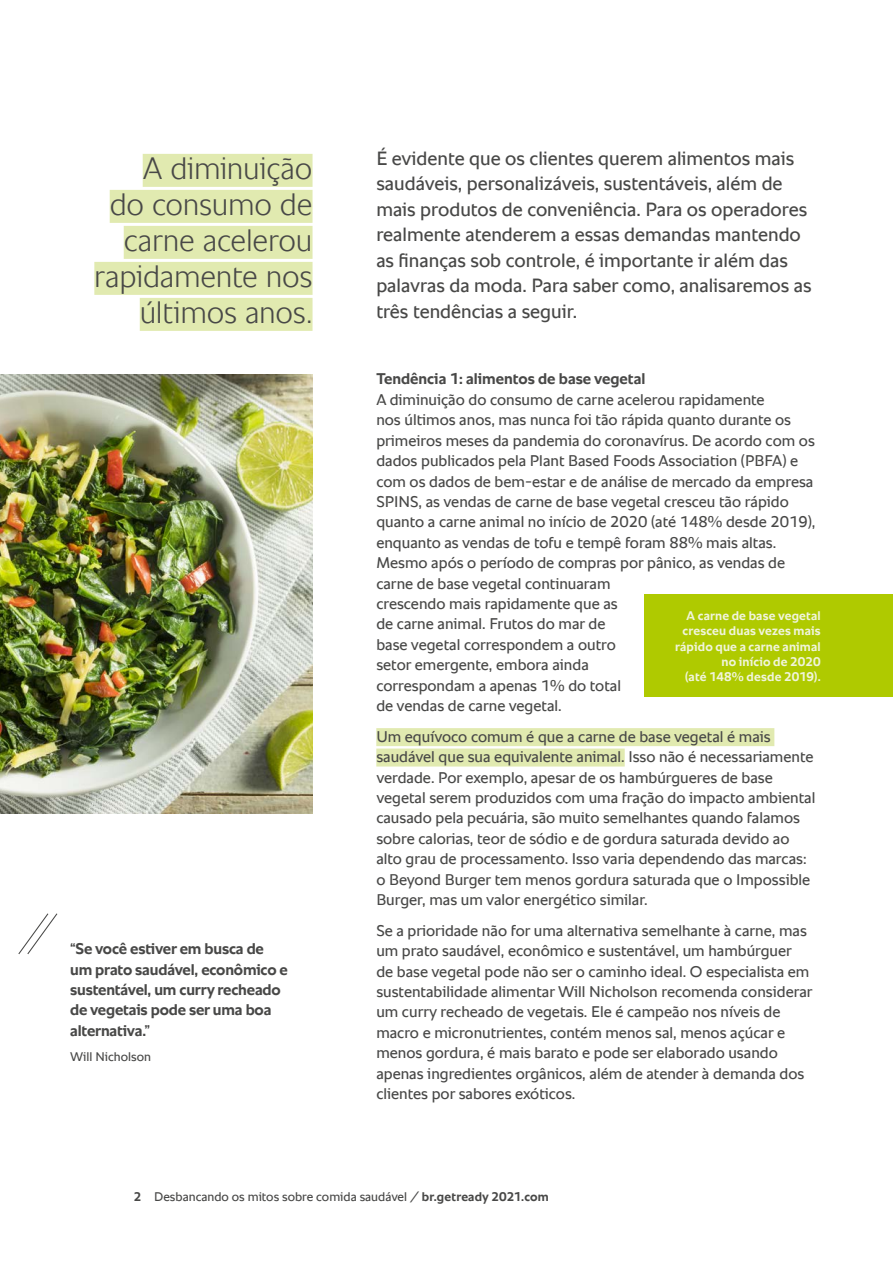
<style>
.page{position:relative;width:893px;height:1263px;background:#fff}
.page>*{position:absolute;margin:0;border:0;box-sizing:border-box;transform-origin:0 0}
.t1{font:300 31.5px/36px "RATIONAL Sans TT";letter-spacing:-.01em;color:#484847;text-align:right}
.t2{font:19.5px/25.5px "RATIONAL Sans TT";color:#484847}
.t3{font:15.75px/20.4px "RATIONAL Sans TT";color:#484847}
.t4{font:700 15.75px/20.4px "RATIONAL Sans TT";letter-spacing:-.01em;color:#484847}
.t5{font:700 12.75px/15.3px "RATIONAL Sans TT";letter-spacing:.01em;color:#f0f4da;text-align:right}
.t6{font:12.75px "RATIONAL Sans TT";color:#484847}
.s1{font-weight:700}
</style>
<div class="page">
<img style="left:0;top:374px;width:313px;height:439px">
<div style="left:376px;top:728px;width:398px;height:18px;background:#e1eab0"></div>
<div style="left:376px;top:748px;width:249px;height:18px;background:#e1eab0"></div>
<div style="left:143px;top:154px;width:170px;height:33px;background:#e1eab0"></div>
<div style="left:110px;top:190px;width:203px;height:33px;background:#e1eab0"></div>
<div style="left:124px;top:226px;width:189px;height:33px;background:#e1eab0"></div>
<div style="left:94px;top:262px;width:219px;height:33px;background:#e1eab0"></div>
<div style="left:140px;top:298px;width:173px;height:33px;background:#e1eab0"></div>
<div style="left:644px;top:595px;width:249px;height:102px;background:#afca00"></div>
<svg style="left:18px;top:913px;width:40px;height:42px"></svg>
<h1 class="t1" style="left:94px;top:151px;width:220px">A diminuição<br>do consumo de carne acelerou rapidamente nos últimos anos.</h1>
<p class="t4" style="left:70px;top:939px;width:219px">“Se você estiver em busca de um prato saudável, econômico e sustentável, um curry recheado de vegetais pode ser uma boa alternativa.”</p>
<p class="t6" style="left:70px;top:1048px;width:82px">Will Nicholson</p>
<p class="t2" style="left:376px;top:146px;width:437px">É evidente que os clientes querem alimentos mais saudáveis, personalizáveis, sustentáveis, além de mais produtos de conveniência. Para os operadores realmente atenderem a essas demandas mantendo as finanças sob controle, é importante ir além das palavras da moda. Para saber como, analisaremos as três tendências a seguir.</p>
<p class="t4" style="left:376px;top:369px;width:271px">Tendência 1: alimentos de base vegetal</p>
<p class="t3" style="left:376px;top:389px;width:441px">A diminuição do consumo de carne acelerou rapidamente<br>nos últimos anos, mas nunca foi tão rápida quanto durante os primeiros meses da pandemia do coronavírus. De acordo com os dados publicados pela Plant Based Foods Association (PBFA) e com os dados de bem-estar e de análise de mercado da empresa SPINS, as vendas de carne de base vegetal cresceu tão rápido quanto a carne animal no início de 2020 (até 148% desde 2019), enquanto as vendas de tofu e tempê foram 88% mais altas.<br>Mesmo após o período de compras por pânico, as vendas de carne de base vegetal continuaram<br>crescendo mais rapidamente que as<br>de carne animal. Frutos do mar de<br>base vegetal correspondem a outro<br>setor emergente, embora ainda<br>correspondam a apenas 1% do total<br>de vendas de carne vegetal.</p>
<p class="t3" style="left:376px;top:726px;width:440px">Um equívoco comum é que a carne de base vegetal é mais saudável que sua equivalente animal. Isso não é necessariamente verdade. Por exemplo, apesar de os hambúrgueres de base vegetal serem produzidos com uma fração do impacto ambiental causado pela pecuária, são muito semelhantes quando falamos sobre calorias, teor de sódio e de gordura saturada devido ao alto grau de processamento. Isso varia dependendo das marcas: o Beyond Burger tem menos gordura saturada que o Impossible Burger, mas um valor energético similar.</p>
<p class="t3" style="left:376px;top:920px;width:438px">Se a prioridade não for uma alternativa semelhante à carne, mas um prato saudável, econômico e sustentável, um hambúrguer de base vegetal pode não ser o caminho ideal. O especialista em sustentabilidade alimentar Will Nicholson recomenda considerar um curry recheado de vegetais. Ele é campeão nos níveis de macro e micronutrientes, contém menos sal, menos açúcar e menos gordura, é mais barato e pode ser elaborado usando apenas ingredientes orgânicos, além de atender à demanda dos clientes por sabores exóticos.</p>
<p class="t5" style="left:675px;top:608px;width:147px">A carne de base vegetal cresceu duas vezes mais rápido que a carne animal no início de 2020<br>(até 148% desde 2019).</p>
<p class="t6" style="left:134px;top:1187px;width:416px"><span class="s1">2</span> Desbancando os mitos sobre comida saudável / <span class="s1">br.getready 2021.com</span></p>
</div>
